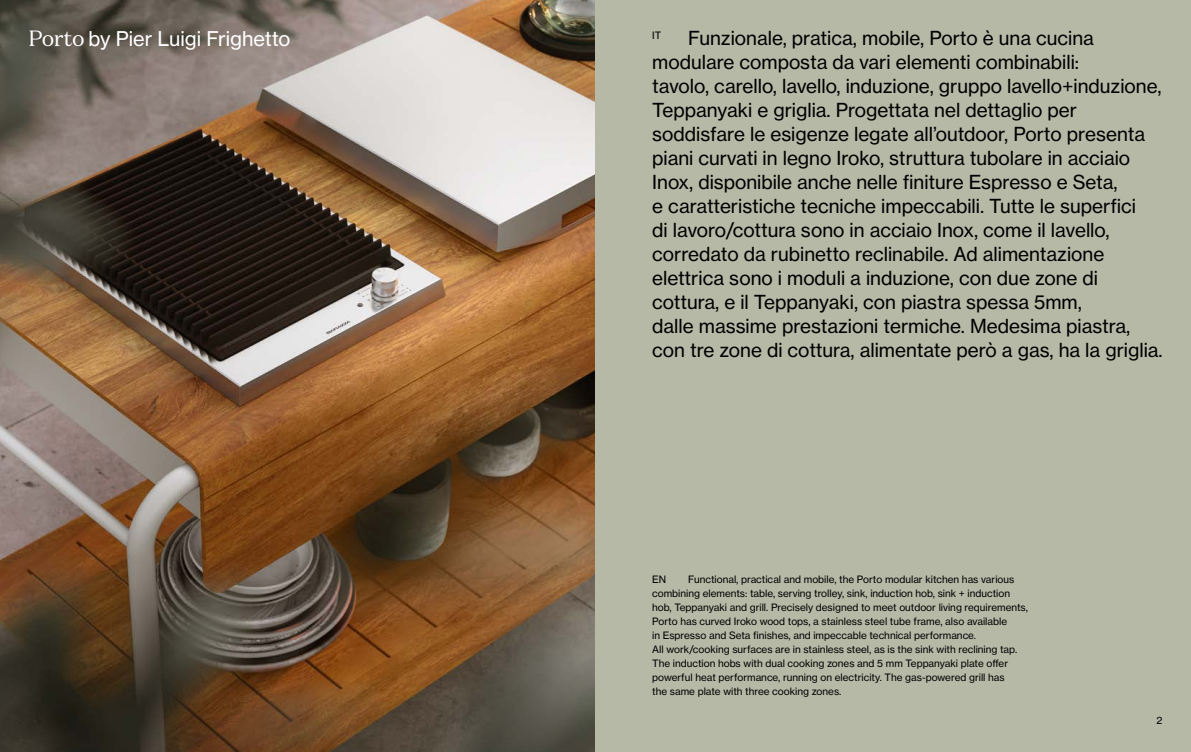
<style>
.page{position:relative;width:1191px;height:752px;background:#fff}
.page>*{position:absolute;margin:0;border:0;box-sizing:border-box;transform-origin:0 0}
.t1{font:20px "Haas Grot Text 55 Roman";color:#fff}
.t2{font:19px/24px "Haas Grot Text 55 Roman";color:#000}
.t3{font:10px/14px "Haas Grot Text 55 Roman";color:#000}
.s1{font-family:"Domaine Text";font-size:22px}
</style>
<div class="page">
<img style="left:0;top:0;width:595px;height:751px">
<div style="left:595px;top:0;width:596px;height:751px;background:#b5b9a6"></div>
<p class="t2" style="left:652px;top:26px;width:512px;text-indent:36px">Funzionale, pratica, mobile, Porto è una cucina modulare composta da vari elementi combinabili:<br>tavolo, carello, lavello, induzione, gruppo lavello+induzione, Teppanyaki e griglia. Progettata nel dettaglio per soddisfare le esigenze legate all’outdoor, Porto presenta piani curvati in legno Iroko, struttura tubolare in acciaio Inox, disponibile anche nelle finiture Espresso e Seta,<br>e caratteristiche tecniche impeccabili. Tutte le superfici<br>di lavoro/cottura sono in acciaio Inox, come il lavello, corredato da rubinetto reclinabile. Ad alimentazione elettrica sono i moduli a induzione, con due zone di cottura, e il Teppanyaki, con piastra spessa 5mm,<br>dalle massime prestazioni termiche. Medesima piastra, con tre zone di cottura, alimentate però a gas, ha la griglia.</p>
<p class="t1" style="left:28px;top:26px;width:264px"><span class="s1">Porto</span> by Pier Luigi Frighetto</p>
<p class="t3" style="left:652px;top:28px;width:11px">IT</p>
<p class="t3" style="left:652px;top:572px;width:377px;text-indent:36px">Functional, practical and mobile, the Porto modular kitchen has various combining elements: table, serving trolley, sink, induction hob, sink + induction hob, Teppanyaki and grill. Precisely designed to meet outdoor living requirements, Porto has curved Iroko wood tops, a stainless steel tube frame, also available<br>in Espresso and Seta finishes, and impeccable technical performance.<br>All work/cooking surfaces are in stainless steel, as is the sink with reclining tap.<br>The induction hobs with dual cooking zones and 5 mm Teppanyaki plate offer powerful heat performance, running on electricity. The gas-powered grill has<br>the same plate with three cooking zones.</p>
<p class="t3" style="left:652px;top:572px;width:16px">EN</p>
<p class="t3" style="left:1156px;top:712px;width:7px">2</p>
</div>
